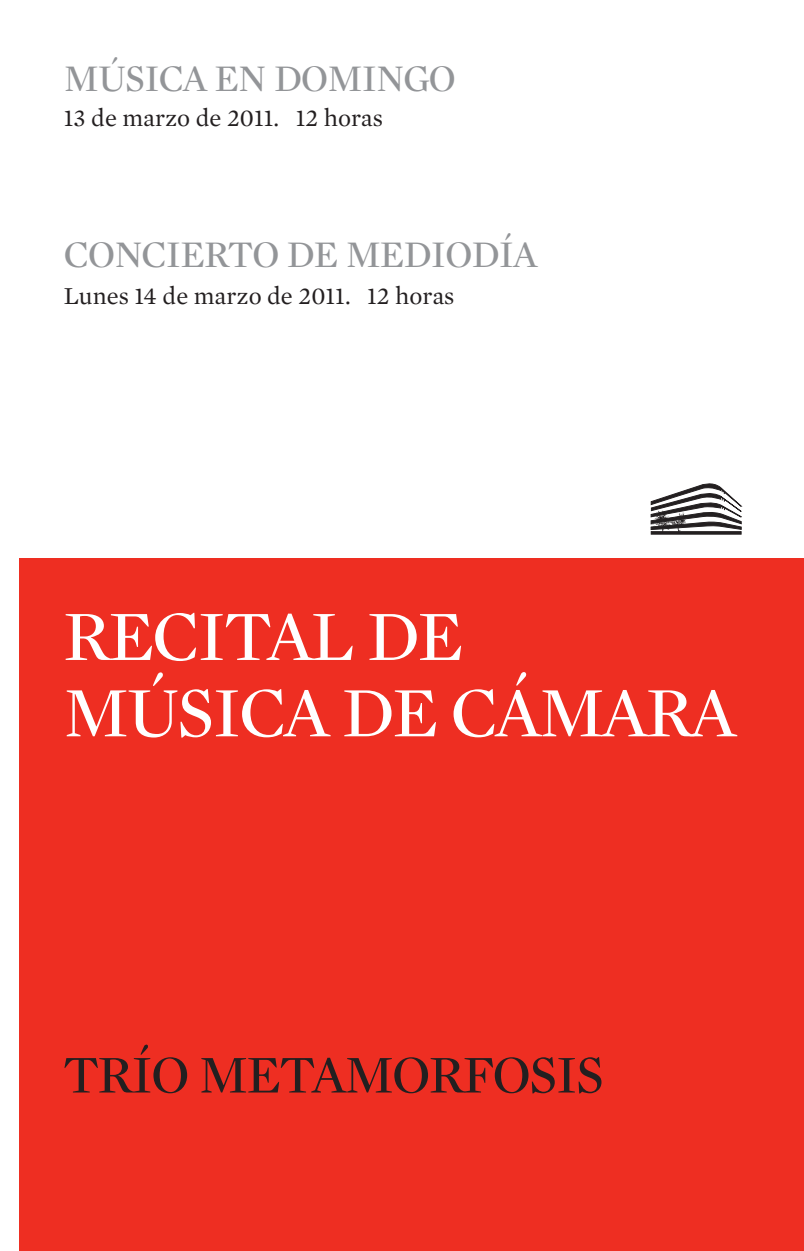
<style>
.page{position:relative;width:804px;height:1251px;background:#fff}
.page>*{position:absolute;margin:0;border:0;box-sizing:border-box;transform-origin:0 0}
.t1{font:72px "Mercury Display";letter-spacing:-.03em;color:#fff}
.t2{font:54px "Mercury Display";letter-spacing:-.03em;color:#231f20}
.t3{font:38.25px "Mercury Display";letter-spacing:-.02em;color:#939598}
.t4{font:24.75px "Mercury Text G1";color:#231f20}
</style>
<div class="page">
<div style="left:19px;top:558px;width:785px;height:692px;background:#ee2e22"></div>
<svg style="left:651px;top:483px;width:90px;height:51px"></svg>
<img style="left:650px;top:506px;width:38px;height:29px">
<p class="t3" style="left:64px;top:54px;width:393px">MÚSICA EN DOMINGO</p>
<p class="t4" style="left:64px;top:102px;width:321px">13 de marzo de 2011. 12 horas</p>
<p class="t3" style="left:64px;top:230px;width:475px">CONCIERTO DE MEDIODÍA</p>
<p class="t4" style="left:64px;top:280px;width:392px">Lunes 14 de marzo de 2011. 12 horas</p>
<p class="t1" style="left:63px;top:590px;width:402px">RECITAL DE</p>
<p class="t1" style="left:63px;top:667px;width:674px">MÚSICA DE CÁMARA</p>
<p class="t2" style="left:63px;top:1040px;width:542px">TRÍO METAMORFOSIS</p>
</div>
